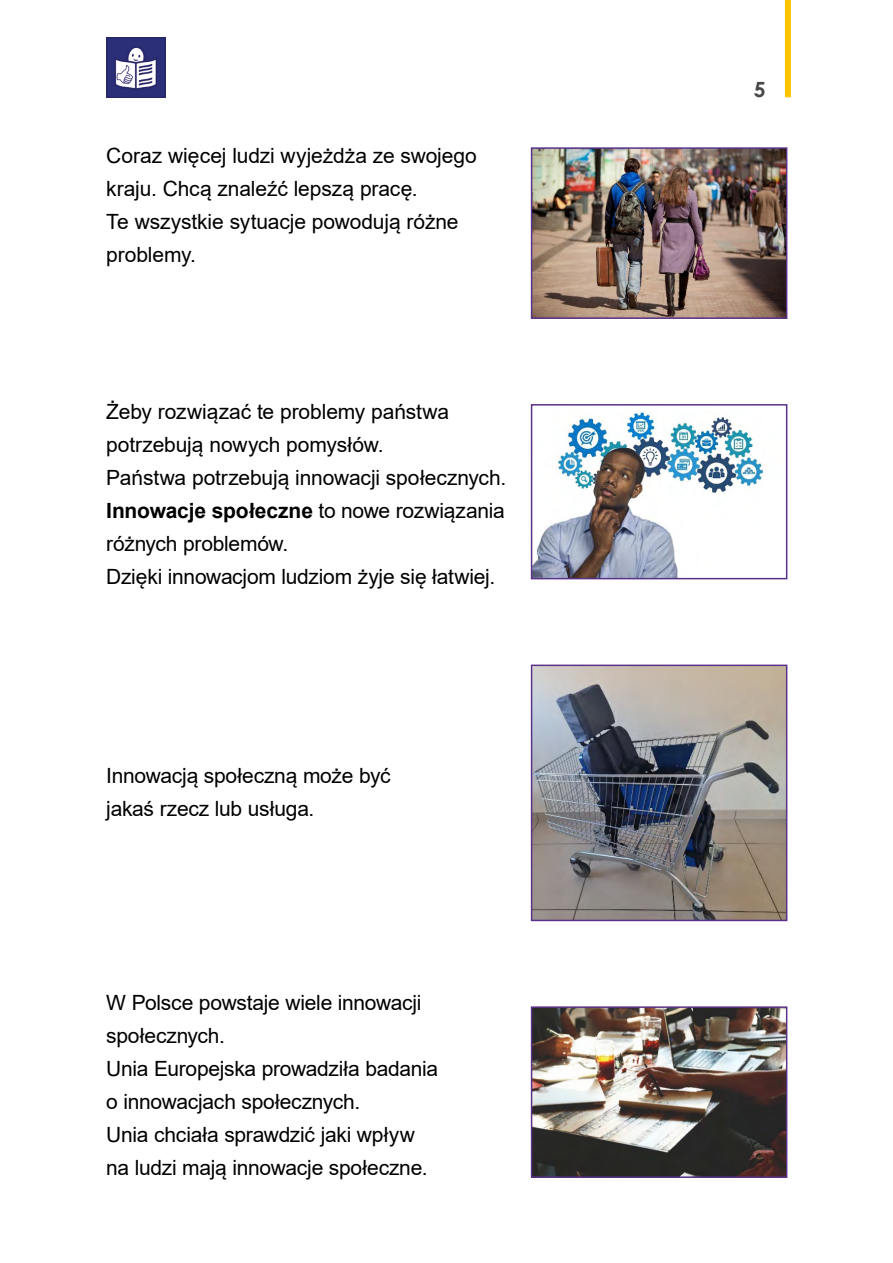
<style>
.page{position:relative;width:893px;height:1263px;background:#fff}
.page>*{position:absolute;margin:0;border:0;box-sizing:border-box;transform-origin:0 0}
.Tekst_bez_wcięcia{font:21px/33px "Arial";letter-spacing:-.01em;color:#000}
.Tekst_bez_wcięcia-2{font:700 21px "Arial";letter-spacing:-.005em;color:#000}
.t1{font:700 21px "Century Gothic";color:#474746}
.s1{font-weight:400}
</style>
<div class="page">
<div style="left:785px;top:0;width:6px;height:97px;background:#fdc400"></div>
<img style="left:106px;top:38px;width:60px;height:59px">
<img style="left:534px;top:150px;width:250px;height:166px">
<div style="left:531px;top:147px;width:256px;height:172px;border:2px solid #5a328a"></div>
<img style="left:534px;top:412px;width:230px;height:164px">
<div style="left:531px;top:404px;width:256px;height:175px;border:2px solid #5a328a"></div>
<img style="left:534px;top:668px;width:250px;height:250px">
<div style="left:531px;top:665px;width:256px;height:256px;border:2px solid #5a328a"></div>
<img style="left:534px;top:1009px;width:250px;height:166px">
<div style="left:531px;top:1006px;width:256px;height:172px;border:2px solid #5a328a"></div>
<p class="Tekst_bez_wcięcia" style="left:106px;top:139px;width:372px">Coraz więcej ludzi wyjeżdża ze swojego kraju. Chcą znaleźć lepszą pracę.</p>
<p class="Tekst_bez_wcięcia" style="left:106px;top:205px;width:354px">Te wszystkie sytuacje powodują różne problemy.</p>
<p class="Tekst_bez_wcięcia" style="left:106px;top:395px;width:344px">Żeby rozwiązać te problemy państwa</p>
<p class="Tekst_bez_wcięcia" style="left:106px;top:428px;width:279px">potrzebują nowych pomysłów.</p>
<p class="Tekst_bez_wcięcia" style="left:106px;top:461px;width:401px">Państwa potrzebują innowacji społecznych.</p>
<p class="Tekst_bez_wcięcia-2" style="left:106px;top:495px;width:400px">Innowacje społeczne <span class="s1">to nowe rozwiązania</span></p>
<p class="Tekst_bez_wcięcia" style="left:106px;top:527px;width:184px">różnych problemów.</p>
<p class="Tekst_bez_wcięcia" style="left:106px;top:560px;width:390px">Dzięki innowacjom ludziom żyje się łatwiej.</p>
<p class="Tekst_bez_wcięcia" style="left:106px;top:758px;width:286px">Innowacją społeczną może być</p>
<p class="Tekst_bez_wcięcia" style="left:106px;top:791px;width:210px">jakaś rzecz lub usługa.</p>
<p class="Tekst_bez_wcięcia" style="left:106px;top:986px;width:317px">W Polsce powstaje wiele innowacji społecznych.</p>
<p class="Tekst_bez_wcięcia" style="left:106px;top:1052px;width:333px">Unia Europejska prowadziła badania</p>
<p class="Tekst_bez_wcięcia" style="left:106px;top:1085px;width:255px">o innowacjach społecznych.</p>
<p class="Tekst_bez_wcięcia" style="left:106px;top:1118px;width:310px">Unia chciała sprawdzić jaki wpływ</p>
<p class="Tekst_bez_wcięcia" style="left:106px;top:1151px;width:323px">na ludzi mają innowacje społeczne.</p>
<p class="t1" style="left:754px;top:74px;width:13px">5</p>
</div>
